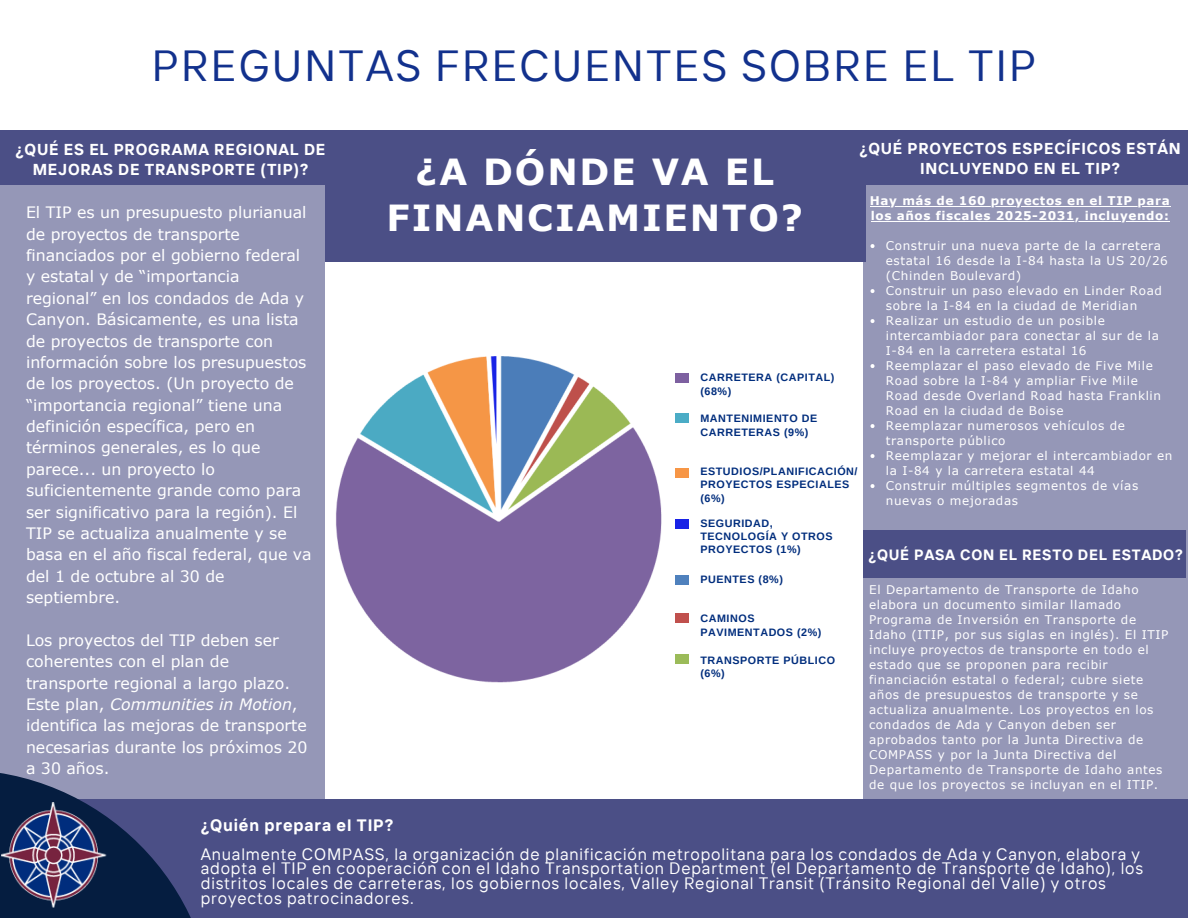
<style>
.page{position:relative;width:1188px;height:918px;background:#fff}
.page>*{position:absolute;margin:0;border:0;box-sizing:border-box;transform-origin:0 0}
.t1{font:43.5px "TT Interphases";letter-spacing:.05em;color:#12318d}
.t2{font:700 36px/46.2px "Verdana";letter-spacing:.05em;color:#fff;text-align:center}
.t3{font:16.5px/14.7px "TT Interphases";letter-spacing:.05em;color:#fff}
.t4{font:700 16.5px "TT Interphases";letter-spacing:.05em;color:#fff}
.t5{font:15.75px/21.3px "Verdana";color:#fff}
.t6{font:700 15.75px/19.8px "TT Interphases";letter-spacing:.05em;color:#fff;text-align:center}
.t7{font:700 14.85px "TT Interphases";letter-spacing:.05em;color:#fff}
.t8{font:12px/15px "Verdana";letter-spacing:.05em;color:#fff}
.t9{font:700 12px "Verdana";letter-spacing:.05em;color:#fff}
.t10{font:700 10.8px/13.5px "Arimo";letter-spacing:.05em;color:#002d7d}
.s1{font-style:italic}
</style>
<div class="page">
<div style="left:0;top:85px;width:325px;height:799px;background:#9597b7"></div>
<div style="left:863px;top:177px;width:325px;height:633px;background:#9597b7"></div>
<div style="left:0;top:799px;width:1188px;height:119px;background:#4b4f86"></div>
<svg style="left:0;top:773px;width:191px;height:145px"></svg>
<div style="left:0;top:0;width:1188px;height:130px;background:#fff"></div>
<img style="left:1px;top:802px;width:110px;height:105px">
<div style="left:863px;top:530px;width:323px;height:48px;background:#4b4f86"></div>
<div style="left:866px;top:130px;width:322px;height:55px;background:#4b4f86"></div>
<div style="left:0;top:130px;width:866px;height:55px;background:#4b4f86"></div>
<div style="left:325px;top:130px;width:540px;height:132px;background:#4b4f86"></div>
<div style="left:675px;top:575px;width:13px;height:10px;background:#4f81bd"></div>
<div style="left:675px;top:413px;width:13px;height:10px;background:#4bacc6"></div>
<div style="left:675px;top:654px;width:13px;height:10px;background:#9bbb59"></div>
<div style="left:675px;top:468px;width:13px;height:10px;background:#f79646"></div>
<div style="left:675px;top:613px;width:13px;height:10px;background:#c0504d"></div>
<div style="left:675px;top:520px;width:13px;height:9px;background:#1822e6"></div>
<div style="left:675px;top:373px;width:13px;height:10px;background:#7d60a0"></div>
<hr style="left:870px;top:206px;width:301px;height:1px;background:#fff">
<hr style="left:871px;top:221px;width:299px;height:1px;background:#fff">
<svg style="left:871px;top:244px;width:4px;height:4px"></svg>
<svg style="left:871px;top:289px;width:4px;height:4px"></svg>
<svg style="left:871px;top:319px;width:4px;height:4px"></svg>
<svg style="left:871px;top:364px;width:4px;height:4px"></svg>
<svg style="left:871px;top:424px;width:4px;height:4px"></svg>
<svg style="left:871px;top:454px;width:4px;height:4px"></svg>
<svg style="left:871px;top:484px;width:4px;height:4px"></svg>
<img style="left:336px;top:356px;width:326px;height:327px">
<h1 class="t1" style="left:152px;top:38px;width:886px">PREGUNTAS FRECUENTES SOBRE EL TIP</h1>
<h3 class="t6" style="left:16px;top:139px;width:311px">¿QUÉ ES EL PROGRAMA REGIONAL DE<br>MEJORAS DE TRANSPORTE (TIP)?</h3>
<p class="t5" style="left:26px;top:201px;width:287px">El TIP es un presupuesto plurianual de proyectos de transporte financiados por el gobierno federal y estatal y de “importancia regional” en los condados de Ada y<br>Canyon. Básicamente, es una lista de proyectos de transporte con información sobre los presupuestos de los proyectos. (Un proyecto de “importancia regional” tiene una definición específica, pero en términos generales, es lo que parece... un proyecto lo suficientemente grande como para ser significativo para la región). El<br>TIP se actualiza anualmente y se basa en el año fiscal federal, que va del 1 de octubre al 30 de septiembre.</p>
<p class="t5" style="left:26px;top:629px;width:283px">Los proyectos del TIP deben ser coherentes con el plan de transporte regional a largo plazo.<br>Este plan, <span class="s1">Communities in Motion</span>, identifica las mejoras de transporte necesarias durante los próximos 20 a 30 años.</p>
<h6 class="t6" style="left:859px;top:138px;width:323px;line-height:20.2px">¿QUÉ PROYECTOS ESPECÍFICOS ESTÁN<br>INCLUYENDO EN EL TIP?</h6>
<h5 class="t2" style="left:386px;top:147px;width:418px">¿A DÓNDE VA EL<br>FINANCIAMIENTO?</h5>
<p class="t9" style="left:870px;top:193px;width:301px">Hay más de 160 proyectos en el TIP para</p>
<p class="t9" style="left:871px;top:208px;width:299px">los años fiscales 2025-2031, incluyendo:</p>
<p class="t8" style="left:886px;top:238px;width:277px">Construir una nueva parte de la carretera</p>
<p class="t8" style="left:886px;top:253px;width:284px">estatal 16 desde la I-84 hasta la US 20/26 (Chinden Boulevard)<br>Construir un paso elevado en Linder Road</p>
<p class="t8" style="left:886px;top:298px;width:253px">sobre la I-84 en la ciudad de Meridian<br>Realizar un estudio de un posible</p>
<p class="t8" style="left:886px;top:328px;width:275px">intercambiador para conectar al sur de la<br>I-84 en la carretera estatal 16<br>Reemplazar el paso elevado de Five Mile</p>
<p class="t8" style="left:886px;top:373px;width:277px">Road sobre la I-84 y ampliar Five Mile Road desde Overland Road hasta Franklin Road en la ciudad de Boise<br>Reemplazar numerosos vehículos de</p>
<h3 class="t8" style="left:886px;top:433px;width:288px">transporte público<br>Reemplazar y mejorar el intercambiador en</h3>
<p class="t8" style="left:886px;top:463px;width:254px">la I-84 y la carretera estatal 44<br>Construir múltiples segmentos de vías</p>
<p class="t8" style="left:886px;top:493px;width:134px">nuevas o mejoradas</p>
<p class="t10" style="left:700px;top:371px;width:136px">CARRETERA (CAPITAL) (68%)</p>
<p class="t10" style="left:700px;top:412px;width:118px">MANTENIMIENTO DE<br>CARRETERAS (9%)</p>
<h4 class="t10" style="left:700px;top:465px;width:159px">ESTUDIOS/PLANIFICACIÓN/</h4>
<h5 class="t10" style="left:700px;top:478px;width:150px">PROYECTOS ESPECIALES (6%)</h5>
<p class="t10" style="left:700px;top:516px;width:134px">SEGURIDAD,<br>TECNOLOGÍA Y OTROS<br>PROYECTOS (1%)</p>
<p class="t10" style="left:700px;top:573px;width:84px">PUENTES (8%)</p>
<p class="t10" style="left:700px;top:612px;width:123px">CAMINOS<br>PAVIMENTADOS (2%)</p>
<p class="t10" style="left:700px;top:653px;width:136px">TRANSPORTE PÚBLICO (6%)</p>
<p class="t7" style="left:869px;top:546px;width:316px">¿QUÉ PASA CON EL RESTO DEL ESTADO?</p>
<p class="t8" style="left:869px;top:582px;width:301px">El Departamento de Transporte de Idaho elabora un documento similar llamado Programa de Inversión en Transporte de Idaho (ITIP, por sus siglas en inglés). El ITIP incluye proyectos de transporte en todo el estado que se proponen para recibir financiación estatal o federal; cubre siete años de presupuestos de transporte y se actualiza anualmente. Los proyectos en los condados de Ada y Canyon deben ser aprobados tanto por la Junta Directiva de COMPASS y por la Junta Directiva del Departamento de Transporte de Idaho antes de que los proyectos se incluyan en el ITIP.</p>
<h3 class="t4" style="left:201px;top:814px;width:194px">¿Quién prepara el TIP?</h3>
<h2 class="t3" style="left:201px;top:846px;width:944px">Anualmente COMPASS, la organización de planificación metropolitana para los condados de Ada y Canyon, elabora y adopta el TIP en cooperación con el Idaho Transportation Department (el Departamento de Transporte de Idaho), los distritos locales de carreteras, los gobiernos locales, Valley Regional Transit (Tránsito Regional del Valle) y otros proyectos patrocinadores.</h2>
</div>
